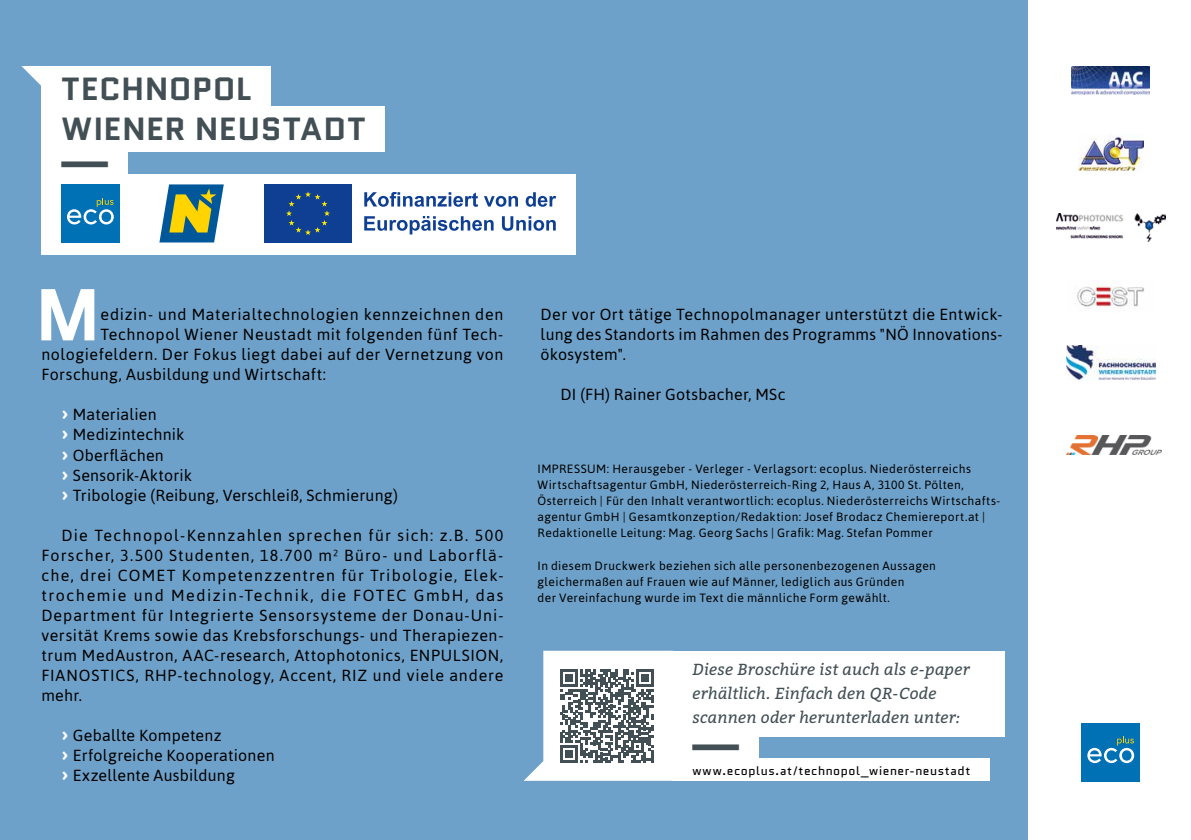
<style>
.page{position:relative;width:1191px;height:840px;background:#fff}
.page>*{position:absolute;margin:0;border:0;box-sizing:border-box;transform-origin:0 0}
.t1{font:700 73.2px "Quantico";color:#fff}
.t2{font:700 48px "Bitter";color:#424f54}
.t3{font:700 32px/40px "Quantico";letter-spacing:.02em;color:#424f54}
.t4{font:16px/20px "Asap";letter-spacing:.025em;color:#000}
.t5{font:italic 16px/24px "Bitter";letter-spacing:.015em;color:#424f54}
.t6{font:16px "Asap";letter-spacing:.045em;color:#000}
.t7{font:12px/16px "Asap";letter-spacing:.035em;color:#000}
.t8{font:12px "Quantico";letter-spacing:.045em;color:#000}
.s1{font-family:"Bitter";font-weight:700;font-size:20px;color:#fff}
</style>
<div class="page">
<div style="left:0;top:0;width:1027px;height:839px;background:#6ea1c9"></div>
<img style="left:1071px;top:66px;width:78px;height:29px">
<img style="left:1078px;top:134px;width:65px;height:37px">
<img style="left:1077px;top:280px;width:67px;height:27px">
<img style="left:1066px;top:345px;width:89px;height:34px">
<img style="left:1056px;top:214px;width:109px;height:28px">
<img style="left:1066px;top:435px;width:95px;height:19px">
<div style="left:652px;top:650px;width:353px;height:38px;background:#fff"></div>
<div style="left:652px;top:674px;width:353px;height:38px;background:#fff"></div>
<div style="left:652px;top:698px;width:353px;height:38px;background:#fff"></div>
<div style="left:672px;top:715px;width:86px;height:64px;background:#fff"></div>
<div style="left:672px;top:758px;width:318px;height:22px;background:#fff"></div>
<svg style="left:524px;top:650px;width:149px;height:130px"></svg>
<div style="left:41px;top:66px;width:230px;height:46px;background:#fff"></div>
<div style="left:41px;top:106px;width:344px;height:46px;background:#fff"></div>
<div style="left:41px;top:133px;width:86px;height:68px;background:#fff"></div>
<div style="left:41px;top:174px;width:535px;height:81px;background:#fff"></div>
<svg style="left:21px;top:66px;width:20px;height:20px"></svg>
<svg style="left:159px;top:184px;width:65px;height:58px;background:#77987b"></svg>
<div style="left:263px;top:183px;width:90px;height:61px;background:#0f3f93"></div>
<svg style="left:286px;top:191px;width:44px;height:44px"></svg>
<svg style="left:364px;top:192px;width:114px;height:15px"></svg>
<svg style="left:484px;top:196px;width:34px;height:11px"></svg>
<svg style="left:526px;top:192px;width:30px;height:15px"></svg>
<svg style="left:364px;top:216px;width:129px;height:18px"></svg>
<svg style="left:502px;top:216px;width:54px;height:15px"></svg>
<div style="left:61px;top:184px;width:58px;height:58px;background:#0071b5"></div>
<svg style="left:67px;top:198px;width:47px;height:26px"></svg>
<div style="left:1081px;top:722px;width:58px;height:58px;background:#0071b5"></div>
<svg style="left:1087px;top:736px;width:47px;height:26px"></svg>
<h3 class="t3" style="left:61px;top:69px;width:306px">TECHNOPOL<br>WIENER NEUSTADT</h3>
<h2 class="t2" style="left:61px;top:132px;width:48px">—</h2>
<h1 class="t1" style="left:35px;top:262px;width:67px">M</h1>
<p class="t6" style="left:101px;top:305px;width:404px">edizin- und Materialtechnologien kennzeichnen den</p>
<p class="t4" style="left:101px;top:324px;width:404px">Technopol Wiener Neustadt mit folgenden fünf Tech-</p>
<p class="t4" style="left:41px;top:344px;width:463px">nologiefeldern. Der Fokus liegt dabei auf der Vernetzung von</p>
<p class="t4" style="left:41px;top:364px;width:286px">Forschung, Ausbildung und Wirtschaft:</p>
<p class="t4" style="left:61px;top:404px;width:338px"><span class="s1">›</span> Materialien<br><span class="s1">›</span> Medizintechnik<br><span class="s1">›</span> Oberflächen<br><span class="s1">›</span> Sensorik-Aktorik<br><span class="s1">›</span> Tribologie (Reibung, Verschleiß, Schmierung)</p>
<p class="t4" style="left:41px;top:524px;width:463px;text-align:justify;text-indent:20px">Die Technopol-Kennzahlen sprechen für sich: z.B. 500<br>Forscher, 3.500 Studenten, 18.700 m² Büro- und Laborflä&shy;che, drei COMET Kompetenzzentren für Tribologie, Elek&shy;trochemie und Medizin-Technik, die FOTEC GmbH, das Department für Integrierte Sensorsysteme der Donau-Uni&shy;versität Krems sowie das Krebsforschungs- und Therapiezen&shy;trum MedAustron, AAC-research, Attophotonics, ENPULSION, FIANOSTICS, RHP-technology, Accent, RIZ und viele andere mehr.</p>
<p class="t4" style="left:61px;top:724px;width:215px"><span class="s1">›</span> Geballte Kompetenz<br><span class="s1">›</span> Erfolgreiche Kooperationen <span class="s1">›</span> Exzellente Ausbildung</p>
<p class="t4" style="left:540px;top:304px;width:463px;text-align:justify">Der vor Ort tätige Technopolmanager unterstützt die Entwick&shy;lung des Standorts im Rahmen des Programms "NÖ Innovations&shy;ökosystem".</p>
<p class="t4" style="left:560px;top:384px;width:226px">DI (FH) Rainer Gotsbacher, MSc</p>
<p class="t7" style="left:537px;top:461px;width:464px">IMPRESSUM: Herausgeber - Verleger - Verlagsort: ecoplus. Niederösterreichs Wirtschaftsagentur GmbH, Niederösterreich-Ring 2, Haus A, 3100 St. Pölten, Österreich | Für den Inhalt verantwortlich: ecoplus. Niederösterreichs Wirtschafts&shy;agentur GmbH | Gesamtkonzeption/Redaktion: Josef Brodacz Chemiereport.at | Redaktionelle Leitung: Mag. Georg Sachs | Grafik: Mag. Stefan Pommer</p>
<p class="t7" style="left:537px;top:557px;width:400px">In diesem Druckwerk beziehen sich alle personenbezogenen Aussagen gleichermaßen auf Frauen wie auf Männer, lediglich aus Gründen<br>der Vereinfachung wurde im Text die männliche Form gewählt.</p>
<p class="t5" style="left:692px;top:657px;width:279px">Diese Broschüre ist auch als e-paper erhältlich. Einfach den QR-Code scannen oder herunterladen unter:</p>
<h2 class="t2" style="left:692px;top:714px;width:48px">—</h2>
<p class="t8" style="left:692px;top:762px;width:279px">www.ecoplus.at/technopol_wiener-neustadt</p>
</div>
